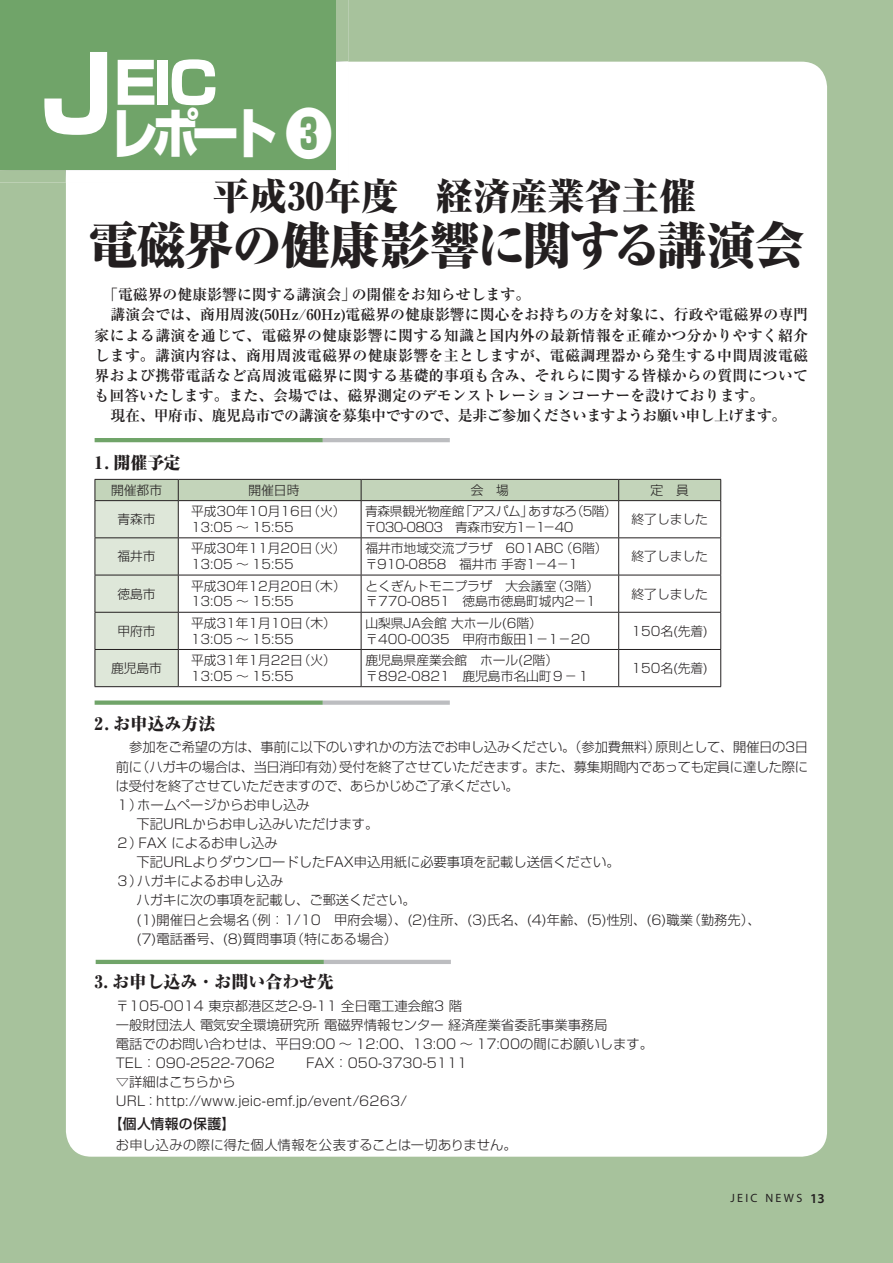
<style>
.page{position:relative;width:893px;height:1263px;background:#a7c29c}
.page>*{position:absolute;margin:0;border:0;box-sizing:border-box;transform-origin:0 0}
.t1{font:800 57px "Shin Go Pro";color:#fff}
.t2{font:800 54.6px "Shin Go Pro";color:#fff;scale:.87 1}
.t3{font:800 expanded 49.95px "Ryumin Pro";letter-spacing:-.04em;color:#231f20}
.t4{font:800 expanded 37.2px "Ryumin Pro";color:#231f20}
.t5{font:800 expanded 16.95px "Ryumin Pro";color:#231f20}
.t6{font:700 14.85px "Ryumin Pro";letter-spacing:.005em;color:#231f20}
.t7{font:700 14.85px "Ryumin Pro";letter-spacing:-.03em;color:#231f20}
.t8{font:500 13.8px "Shin Go Pro";letter-spacing:.03em;color:#231f20}
.t9{font:300 13.35px/19.2px "Shin Go Pro";color:#231f20}
.t10{font:300 13.35px "Shin Go Pro";letter-spacing:-.02em;color:#231f20}
.t11{font:300 12.75px/15.9px "Shin Go Pro";color:#231f20}
.t12{font:300 12.75px/15.9px "Shin Go Pro";letter-spacing:-.04em;color:#231f20}
.t13{font:12px "Myriad Pro";letter-spacing:.19em;color:#231f20}
.s1{font-size:104.1px}
.s2{font-weight:600;font-size:13.65px}
</style>
<div class="page">
<div style="left:66px;top:62px;width:761px;height:1095px;background:#fff;border-radius:26px"></div>
<div style="left:0;top:0;width:336px;height:170px;background:#70a469"></div>
<svg style="left:95px;top:479px;width:626px;height:207px"></svg>
<hr style="left:95px;top:500px;width:83px;height:1px;background:#231f20">
<hr style="left:95px;top:501px;width:1px;height:36px;background:#231f20">
<hr style="left:178px;top:500px;width:183px;height:1px;background:#231f20">
<hr style="left:178px;top:501px;width:1px;height:36px;background:#231f20">
<hr style="left:361px;top:500px;width:258px;height:1px;background:#231f20">
<hr style="left:361px;top:501px;width:1px;height:36px;background:#231f20">
<hr style="left:619px;top:500px;width:102px;height:1px;background:#231f20">
<hr style="left:618px;top:501px;width:1px;height:36px;background:#231f20">
<hr style="left:720px;top:501px;width:1px;height:36px;background:#231f20">
<hr style="left:95px;top:537px;width:83px;height:1px;background:#231f20">
<hr style="left:95px;top:538px;width:1px;height:37px;background:#231f20">
<hr style="left:178px;top:537px;width:183px;height:1px;background:#231f20">
<hr style="left:178px;top:538px;width:1px;height:37px;background:#231f20">
<hr style="left:361px;top:537px;width:258px;height:1px;background:#231f20">
<hr style="left:361px;top:538px;width:1px;height:37px;background:#231f20">
<hr style="left:619px;top:537px;width:102px;height:1px;background:#231f20">
<hr style="left:618px;top:538px;width:1px;height:37px;background:#231f20">
<hr style="left:720px;top:538px;width:1px;height:37px;background:#231f20">
<hr style="left:95px;top:575px;width:83px;height:1px;background:#231f20">
<hr style="left:95px;top:575px;width:1px;height:37px;background:#231f20">
<hr style="left:178px;top:575px;width:183px;height:1px;background:#231f20">
<hr style="left:178px;top:575px;width:1px;height:37px;background:#231f20">
<hr style="left:361px;top:575px;width:258px;height:1px;background:#231f20">
<hr style="left:361px;top:575px;width:1px;height:37px;background:#231f20">
<hr style="left:619px;top:575px;width:102px;height:1px;background:#231f20">
<hr style="left:618px;top:575px;width:1px;height:37px;background:#231f20">
<hr style="left:720px;top:575px;width:1px;height:37px;background:#231f20">
<hr style="left:95px;top:612px;width:83px;height:1px;background:#231f20">
<hr style="left:95px;top:613px;width:1px;height:36px;background:#231f20">
<hr style="left:178px;top:612px;width:183px;height:1px;background:#231f20">
<hr style="left:178px;top:613px;width:1px;height:36px;background:#231f20">
<hr style="left:361px;top:612px;width:258px;height:1px;background:#231f20">
<hr style="left:361px;top:613px;width:1px;height:36px;background:#231f20">
<hr style="left:619px;top:612px;width:102px;height:1px;background:#231f20">
<hr style="left:618px;top:613px;width:1px;height:36px;background:#231f20">
<hr style="left:720px;top:613px;width:1px;height:36px;background:#231f20">
<hr style="left:95px;top:649px;width:83px;height:1px;background:#231f20">
<hr style="left:95px;top:650px;width:1px;height:36px;background:#231f20">
<hr style="left:178px;top:649px;width:183px;height:1px;background:#231f20">
<hr style="left:178px;top:650px;width:1px;height:36px;background:#231f20">
<hr style="left:361px;top:649px;width:258px;height:1px;background:#231f20">
<hr style="left:361px;top:650px;width:1px;height:36px;background:#231f20">
<hr style="left:619px;top:649px;width:102px;height:1px;background:#231f20">
<hr style="left:618px;top:650px;width:1px;height:36px;background:#231f20">
<hr style="left:720px;top:650px;width:1px;height:36px;background:#231f20">
<hr style="left:95px;top:686px;width:83px;height:1px;background:#231f20">
<hr style="left:178px;top:686px;width:183px;height:1px;background:#231f20">
<hr style="left:361px;top:686px;width:258px;height:1px;background:#231f20">
<hr style="left:619px;top:686px;width:102px;height:1px;background:#231f20">
<hr style="left:95px;top:438px;width:228px;height:4px;background:#70a469">
<hr style="left:323px;top:438px;width:127px;height:4px;background:#bcbdc0">
<div style="left:95px;top:700px;width:228px;height:5px;background:#70a469"></div>
<div style="left:323px;top:700px;width:127px;height:5px;background:#bcbdc0"></div>
<hr style="left:96px;top:960px;width:228px;height:4px;background:#70a469">
<hr style="left:324px;top:960px;width:127px;height:4px;background:#bcbdc0">
<h1 class="t1" style="left:42px;top:38px;width:178px"><span class="s1">J</span>EIC</h1>
<h2 class="t2" style="left:110px;top:90px;width:257px">レポート ❸</h2>
<h3 class="t4" style="left:213px;top:166px;width:485px">平成30年度　経済産業省主催</h3>
<h3 class="t3" style="left:88px;top:206px;width:718px">電磁界の健康影響に関する講演会</h3>
<p class="t6" style="left:103px;top:283px;width:429px">「電磁界の健康影響に関する講演会」の開催をお知らせします。</p>
<p class="t6" style="left:111px;top:303px;width:699px">講演会では、商用周波(50Hz/60Hz)電磁界の健康影響に関心をお持ちの方を対象に、行政や電磁界の専門</p>
<p class="t6" style="left:95px;top:323px;width:715px">家による講演を通じて、電磁界の健康影響に関する知識と国内外の最新情報を正確かつ分かりやすく紹介</p>
<p class="t6" style="left:95px;top:343px;width:715px">します。講演内容は、商用周波電磁界の健康影響を主としますが、電磁調理器から発生する中間周波電磁</p>
<p class="t6" style="left:95px;top:364px;width:715px">界および携帯電話など高周波電磁界に関する基礎的事項も含み、それらに関する皆様からの質問について</p>
<p class="t6" style="left:95px;top:384px;width:671px">も回答いたします。また、会場では、磁界測定のデモンストレーションコーナーを設けております。</p>
<p class="t7" style="left:110px;top:404px;width:677px">現在、甲府市、鹿児島市での講演を募集中ですので、是非ご参加くださいますようお願い申し上げます。</p>
<p class="t5" style="left:95px;top:449px;width:87px">1. 開催予定</p>
<p class="t11" style="left:111px;top:480px;width:52px">開催都市</p>
<p class="t11" style="left:248px;top:480px;width:52px">開催日時</p>
<p class="t11" style="left:471px;top:480px;width:40px">会　場</p>
<p class="t11" style="left:651px;top:480px;width:40px">定　員</p>
<p class="t11" style="left:117px;top:510px;width:40px">青森市</p>
<p class="t11" style="left:191px;top:502px;width:156px">平成30年10月16日（火）<br>13:05 ～ 15:55</p>
<p class="t12" style="left:364px;top:502px;width:254px">青森県観光物産館「アスパム」あすなろ（5階）〒030-0803　青森市安方1－1－40</p>
<p class="t11" style="left:631px;top:510px;width:78px">終了しました</p>
<p class="t11" style="left:117px;top:547px;width:40px">福井市</p>
<p class="t11" style="left:191px;top:539px;width:156px">平成30年11月20日（火）<br>13:05 ～ 15:55</p>
<p class="t11" style="left:365px;top:539px;width:244px">福井市地域交流プラザ　601ABC（6階）〒910-0858　福井市 手寄1－4－1</p>
<p class="t11" style="left:631px;top:547px;width:78px">終了しました</p>
<p class="t11" style="left:117px;top:584px;width:40px">徳島市</p>
<p class="t11" style="left:191px;top:576px;width:156px">平成30年12月20日（木）<br>13:05 ～ 15:55</p>
<p class="t11" style="left:365px;top:576px;width:235px">とくぎんトモニプラザ　大会議室（3階）〒770-0851　徳島市徳島町城内2－1</p>
<p class="t11" style="left:631px;top:584px;width:78px">終了しました</p>
<p class="t11" style="left:117px;top:621px;width:40px">甲府市</p>
<p class="t11" style="left:191px;top:613px;width:146px">平成31年1月10日（木）<br>13:05 ～ 15:55</p>
<p class="t11" style="left:365px;top:613px;width:226px">山梨県JA会館 大ホール(6階）〒400-0035　甲府市飯田1－1－20</p>
<p class="t11" style="left:631px;top:621px;width:78px">150名(先着)</p>
<p class="t11" style="left:111px;top:659px;width:52px">鹿児島市</p>
<p class="t11" style="left:191px;top:651px;width:147px">平成31年1月22日（火）<br>13:05 ～ 15:55</p>
<p class="t11" style="left:365px;top:651px;width:226px">鹿児島県産業会館　ホール(2階）〒892-0821　鹿児島市名山町９－１</p>
<p class="t11" style="left:631px;top:659px;width:78px">150名(先着)</p>
<p class="t5" style="left:95px;top:710px;width:123px">2. お申込み方法</p>
<p class="t9" style="left:116px;top:736px;width:694px">　参加をご希望の方は、事前に以下のいずれかの方法でお申し込みください。（参加費無料）原則として、開催日の3日</p>
<p class="t10" style="left:116px;top:755px;width:694px">前に（ハガキの場合は、当日消印有効）受付を終了させていただきます。また、募集期間内であっても定員に達した際に</p>
<p class="t10" style="left:116px;top:775px;width:404px">は受付を終了させていただきますので、あらかじめご了承ください。</p>
<p class="t9" style="left:116px;top:793px;width:195px">１）ホームページからお申し込み</p>
<p class="t9" style="left:137px;top:813px;width:243px">下記URLからお申し込みいただけます。</p>
<p class="t9" style="left:116px;top:832px;width:163px">２）FAX によるお申し込み</p>
<p class="t9" style="left:137px;top:851px;width:485px">下記URLよりダウンロードしたFAX申込用紙に必要事項を記載し送信ください。</p>
<p class="t9" style="left:116px;top:870px;width:169px">３）ハガキによるお申し込み</p>
<p class="t9" style="left:137px;top:889px;width:281px">ハガキに次の事項を記載し、ご郵送ください。</p>
<p class="t9" style="left:137px;top:908px;width:626px">(1)開催日と会場名（例：1/10　甲府会場）、(2)住所、(3)氏名、(4)年齢、(5)性別、(6)職業（勤務先）、</p>
<p class="t9" style="left:137px;top:927px;width:262px">(7)電話番号、(8)質問事項（特にある場合）</p>
<p class="t5" style="left:95px;top:969px;width:241px">3. お申し込み・お問い合わせ先</p>
<p class="t9" style="left:116px;top:994px;width:539px">〒105-0014 東京都港区芝2-9-11 全日電工連会館3 階<br>一般財団法人 電気安全環境研究所 電磁界情報センター 経済産業省委託事業事務局<br>電話でのお問い合わせは、平日9:00 ～ 12:00、13:00 ～ 17:00の間にお願いします。TEL：090-2522-7062　　 FAX：050-3730-5111<br>▽詳細はこちらから<br>URL：http://www.jeic-emf.jp/event/6263/</p>
<p class="t8" style="left:109px;top:1112px;width:128px">【個人情報の保護】</p>
<p class="t9" style="left:116px;top:1134px;width:402px">お申し込みの際に得た個人情報を公表することは一切ありません。</p>
<p class="t13" style="left:730px;top:1191px;width:96px">JEIC NEWS <span class="s2">13</span></p>
</div>
